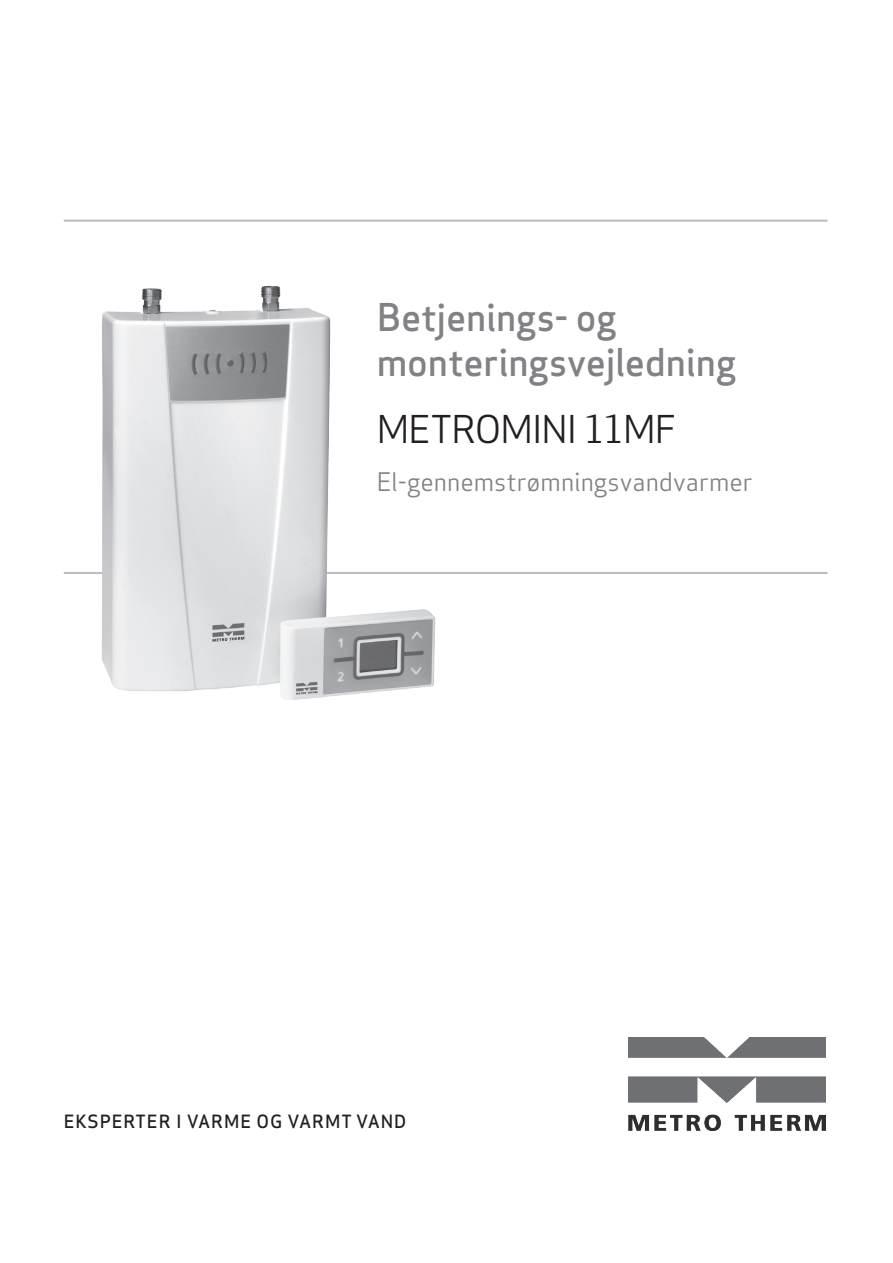
<style>
.page{position:relative;width:893px;height:1263px;background:#fff}
.page>*{position:absolute;margin:0;border:0;box-sizing:border-box;transform-origin:0 0}
.Rubrik_niveau_3{font:500 37.5px/44.8px "Apex Sans";letter-spacing:-.005em;color:#808285}
.Rubrik_niveau_3-2{font:37.5px "Apex Sans";letter-spacing:-.03em;color:#231f20}
.Rubrik_niveau_3-3{font:24.9px "Apex Sans";color:#808285}
.t1{font:500 17.85px "Apex Sans";letter-spacing:.05em;color:#231f20}
</style>
<div class="page">
<hr style="left:64px;top:220px;width:763px;height:2px;background:#bcbdc0">
<hr style="left:64px;top:572px;width:763px;height:2px;background:#bcbdc0">
<img style="left:629px;top:1038px;width:197px;height:92px">
<img style="left:102px;top:286px;width:334px;height:414px">
<p class="Rubrik_niveau_3" style="left:377px;top:290px;width:361px">Betjenings- og monteringsvejledning</p>
<p class="Rubrik_niveau_3-2" style="left:377px;top:399px;width:301px">METROMINI 11MF</p>
<p class="Rubrik_niveau_3-3" style="left:377px;top:461px;width:378px">El-gennemstrømningsvandvarmer</p>
<p class="t1" style="left:64px;top:1106px;width:344px">EKSPERTER I VARME OG VARMT VAND</p>
</div>
